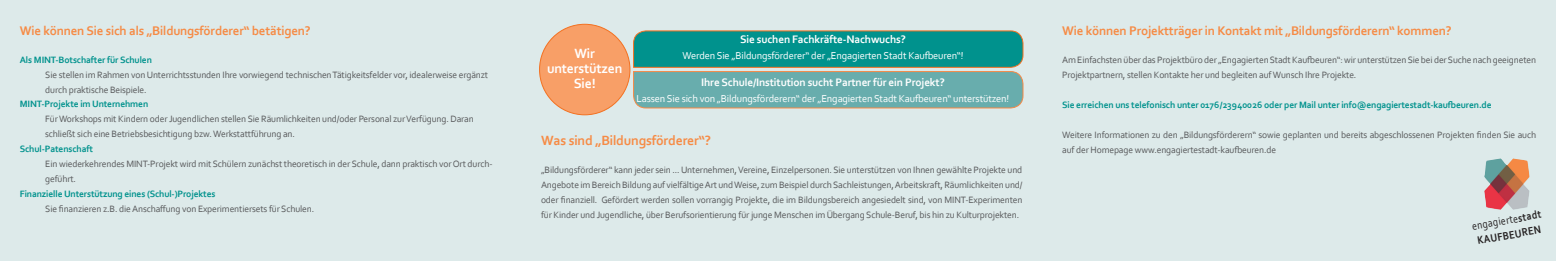
<style>
.page{position:relative;width:1556px;height:261px;background:#fff}
.page>*{position:absolute;margin:0;border:0;box-sizing:border-box;transform-origin:0 0}
.t1{font:700 14px "Corbel";letter-spacing:-.015em;color:#f68b45}
.t2{font:700 14px/14.9px "Corbel";letter-spacing:-.015em;color:#fff;text-align:center}
.t3{font:700 13.12px "Corbel";letter-spacing:-.015em;color:#f68b45}
.t4{font:700 11.38px "Corbel";letter-spacing:-.015em;color:#fff}
.t5{font:700 11.38px/14.9px "Corbel";color:#231f20;scale:.86 1}
.t6{font:10.5px "Corbel";letter-spacing:-.015em;color:#fff}
.t7{font:9.62px/14.9px "Corbel";letter-spacing:-.015em;color:#57585a}
.t8{font:700 9.62px "Corbel";letter-spacing:-.015em;color:#00928d}
.s1{font-weight:400}
</style>
<div class="page">
<div style="left:0;top:0;width:1555px;height:260px;background:#ddeaea"></div>
<svg style="left:633px;top:30px;width:390px;height:79px;background:#48a19b"></svg>
<div style="left:539px;top:24px;width:91px;height:91px;background:#f89f67;border-radius:50%"></div>
<img style="left:1484px;top:158px;width:46px;height:52px">
<h2 class="t3" style="left:20px;top:22px;width:292px">Wie können Sie sich als „Bildungsförderer“ betätigen?</h2>
<p class="t8" style="left:20px;top:53px;width:134px">Als MINT-Botschafter für Schulen</p>
<p class="t7" style="left:45px;top:67px;width:444px">Sie stellen im Rahmen von Unterrichtsstunden Ihre vorwiegend technischen Tätigkeitsfelder vor, idealerweise ergänzt durch praktische Beispiele.</p>
<p class="t8" style="left:20px;top:98px;width:130px">MINT-Projekte im Unternehmen</p>
<p class="t7" style="left:45px;top:111px;width:430px">Für Workshops mit Kindern oder Jugendlichen stellen Sie Räumlichkeiten und/oder Personal zur Verfügung. Daran schließt sich eine Betriebsbesichtigung bzw. Werkstattführung an.</p>
<p class="t8" style="left:20px;top:143px;width:75px">Schul-Patenschaft</p>
<p class="t7" style="left:45px;top:156px;width:449px">Ein wiederkehrendes MINT-Projekt wird mit Schülern zunächst theoretisch in der Schule, dann praktisch vor Ort durch&shy;geführt.</p>
<p class="t8" style="left:20px;top:187px;width:197px">Finanzielle Unterstützung eines (Schul-)Projektes</p>
<p class="t7" style="left:45px;top:200px;width:270px">Sie finanzieren z.B. die Anschaffung von Experimentiersets für Schulen.</p>
<h1 class="t2" style="left:547px;top:45px;width:77px">Wir unterstützen<br>Sie!</h1>
<p class="t4" style="left:740px;top:32px;width:167px">Sie suchen Fachkräfte-Nachwuchs?</p>
<p class="t6" style="left:682px;top:49px;width:283px">Werden Sie „Bildungsförderer“ der „Engagierten Stadt Kaufbeuren“!</p>
<p class="t4" style="left:701px;top:75px;width:245px">Ihre Schule/Institution sucht Partner für ein Projekt?</p>
<p class="t6" style="left:636px;top:92px;width:374px">Lassen Sie sich von „Bildungsförderern“ der „Engagierten Stadt Kaufbeuren“ unterstützen!</p>
<h1 class="t1" style="left:541px;top:132px;width:172px">Was sind „Bildungsförderer“?</h1>
<p class="t7" style="left:541px;top:162px;width:483px;text-align:justify">„Bildungsförderer“ kann jeder sein ... Unternehmen, Vereine, Einzelpersonen. Sie unterstützen von Ihnen gewählte Projekte und Angebote im Bereich Bildung auf vielfältige Art und Weise, zum Beispiel durch Sachleistungen, Arbeitskraft, Räumlichkeiten und/ oder finanziell. Gefördert werden sollen vorrangig Projekte, die im Bildungsbereich angesiedelt sind, von MINT-Experimenten für Kinder und Jugendliche, über Berufsorientierung für junge Menschen im Übergang Schule-Beruf, bis hin zu Kulturprojekten.</p>
<h2 class="t3" style="left:1062px;top:23px;width:391px">Wie können Projektträger in Kontakt mit „Bildungsförderern“ kommen?</h2>
<p class="t7" style="left:1062px;top:52px;width:475px">Am Einfachsten über das Projektbüro der „Engagierten Stadt Kaufbeuren“: wir unterstützen Sie bei der Suche nach geeigneten<br>Projektpartnern, stellen Kontakte her und begleiten auf Wunsch Ihre Projekte.</p>
<p class="t8" style="left:1062px;top:99px;width:431px">Sie erreichen uns telefonisch unter 0176/23940026 oder per Mail unter info@engagiertestadt-kaufbeuren.de</p>
<p class="t7" style="left:1062px;top:127px;width:475px">Weitere Informationen zu den „Bildungsförderern“ sowie geplanten und bereits abgeschlossenen Projekten finden Sie auch auf der Homepage www.engagiertestadt-kaufbeuren.de</p>
<p class="t5" style="left:1470px;top:218px;width:83px;rotate:-10deg"><span class="s1">engagierte</span>stadt<br>KAUFBEUREN</p>
</div>
